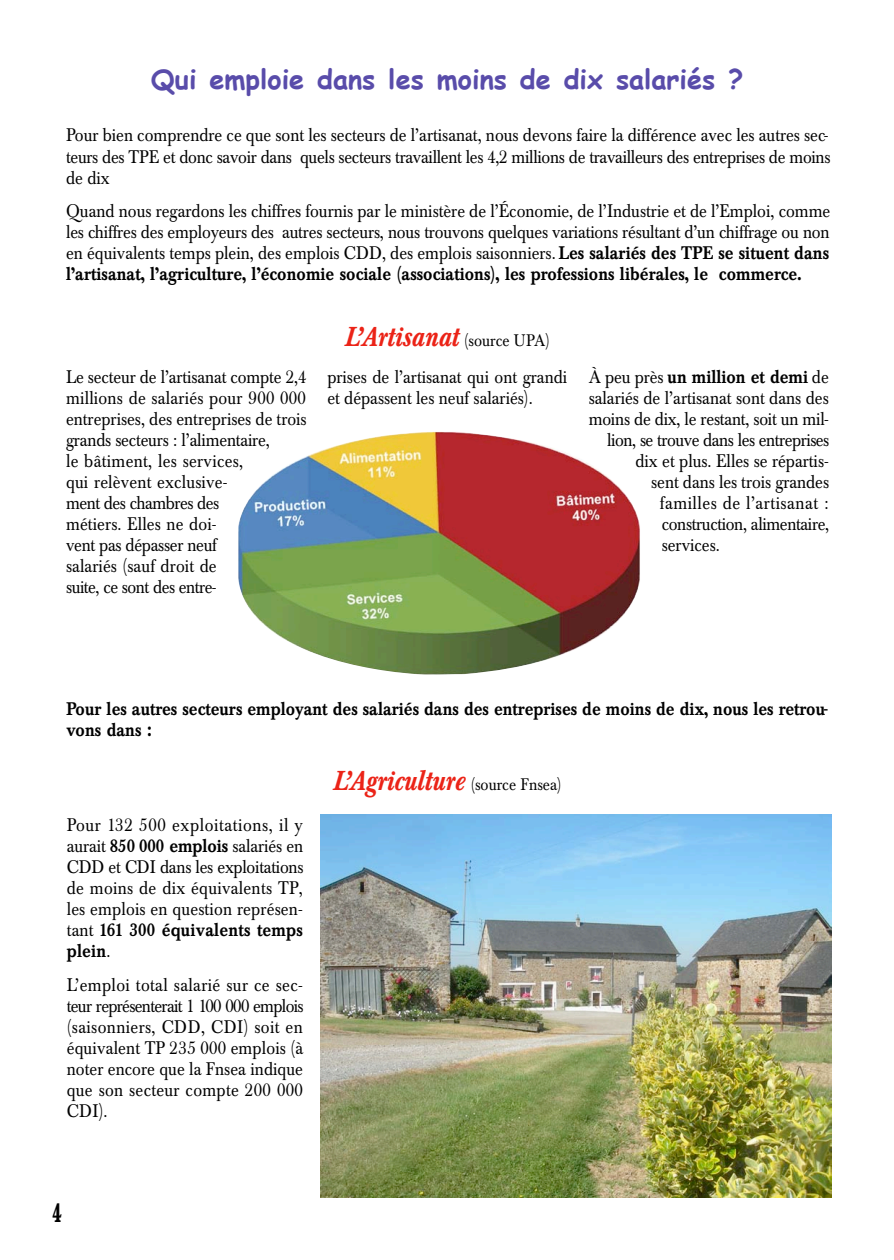
<style>
.page{position:relative;width:894px;height:1260px;background:#fff}
.page>*{position:absolute;margin:0;border:0;box-sizing:border-box;transform-origin:0 0}
.t1{font:italic 500 27px "Baskerville BE";color:#eb2317;scale:.9 1}
.t2{font:700 27px "Comic Sans MS";color:#594caa}
.t3{font:700 27px "Baskerville BE";color:#000;scale:.67 1}
.t4{font:18px/21px "Baskerville BE";color:#000;text-align:justify;scale:.9 1}
.t5{font:500 18px/21px "Baskerville BE";color:#000;scale:.9 1}
.t6{font:18px "Baskerville BE";letter-spacing:-.025em;color:#000;scale:.9 1}
.t7{font:18px "Baskerville BE";letter-spacing:-.02em;color:#000;scale:.9 1}
.t8{font:18px "Baskerville BE";letter-spacing:.03em;color:#000;scale:.9 1}
.s1{font-weight:500}
.s2{font-weight:400;font-style:normal;font-size:16.5px;color:#000}
.s3{font-weight:400}
</style>
<div class="page">
<img style="left:238px;top:432px;width:401px;height:242px">
<img style="left:321px;top:814px;width:509px;height:382px">
<h1 class="t2" style="left:151px;top:59px;width:593px">Qui emploie dans les moins de dix salariés ?</h1>
<p class="t4" style="left:66px;top:127px;width:850px">Pour bien comprendre ce que sont les secteurs de l’artisanat, nous devons faire la différence avec les autres sec&shy;teurs des TPE et donc savoir dans quels secteurs travaillent les 4,2 millions de travailleurs des entreprises de moins de dix</p>
<p class="t4" style="left:66px;top:203px;width:850px">Quand nous regardons les chiffres fournis par le ministère de l’Économie, de l’Industrie et de l’Emploi, comme les chiffres des employeurs des autres secteurs, nous trouvons quelques variations résultant d’un chiffrage ou non en équivalents temps plein, des emplois CDD, des emplois saisonniers. <span class="s1">Les salariés des TPE se situent dans l’artisanat, l’agriculture, l’économie sociale (associations), les professions libérales, le commerce.</span></p>
<h1 class="t1" style="left:345px;top:325px;width:229px">L’Artisanat <span class="s2">(source UPA)</span></h1>
<p class="t4" style="left:66px;top:368px;width:269px;text-align:left">Le secteur de l’artisanat compte 2,4 millions de salariés pour 900 000 entreprises, des entreprises de trois grands secteurs : l’alimentaire,<br>le bâtiment, les services,<br>qui relèvent exclusive-<br>ment des chambres des<br>métiers. Elles ne doi-<br>vent pas dépasser neuf<br>salariés (sauf droit de<br>suite, ce sont des entre-</p>
<p class="t4" style="left:327px;top:368px;width:268px">prises de l’artisanat qui ont grandi et dépassent les neuf salariés).</p>
<p class="t5" style="left:588px;top:368px;width:268px"><span class="s3">À peu près</span> un million et demi <span class="s3">de</span></p>
<p class="t4" style="left:588px;top:389px;width:268px">salariés de l’artisanat sont dans des</p>
<p class="t4" style="left:588px;top:410px;width:268px">moins de dix, le restant, soit un mil-</p>
<p class="t6" style="left:607px;top:433px;width:248px">lion, se trouve dans les entreprises</p>
<p class="t4" style="left:635px;top:452px;width:216px">dix et plus. Elles se répartis-</p>
<p class="t4" style="left:651px;top:473px;width:199px">sent dans les trois grandes</p>
<p class="t8" style="left:659px;top:496px;width:189px">familles de l’artisanat :</p>
<p class="t7" style="left:661px;top:517px;width:187px">construction, alimentaire,</p>
<p class="t4" style="left:661px;top:536px;width:66px">services.</p>
<p class="t5" style="left:66px;top:700px;width:847px">Pour les autres secteurs employant des salariés dans des entreprises de moins de dix, nous les retrou&shy;vons dans :</p>
<p class="t4" style="left:67px;top:816px;width:264px">Pour 132 500 exploitations, il y aurait <span class="s1">850 000 emplois</span> salariés en CDD et CDI dans les exploitations de moins de dix équivalents TP, les emplois en question représen&shy;tant <span class="s1">161 300 équivalents temps plein</span>.</p>
<p class="t4" style="left:67px;top:975px;width:264px">L’emploi total salarié sur ce sec&shy;teur représenterait 1 100 000 emplois (saisonniers, CDD, CDI) soit en équivalent TP 235 000 emplois (à noter encore que la Fnsea indique que son secteur compte 200 000<br>CDI).</p>
<h1 class="t1" style="left:333px;top:769px;width:255px">L’Agriculture <span class="s2">(source Fnsea)</span></h1>
<h1 class="t3" style="left:53px;top:1201px;width:15px">4</h1>
</div>
